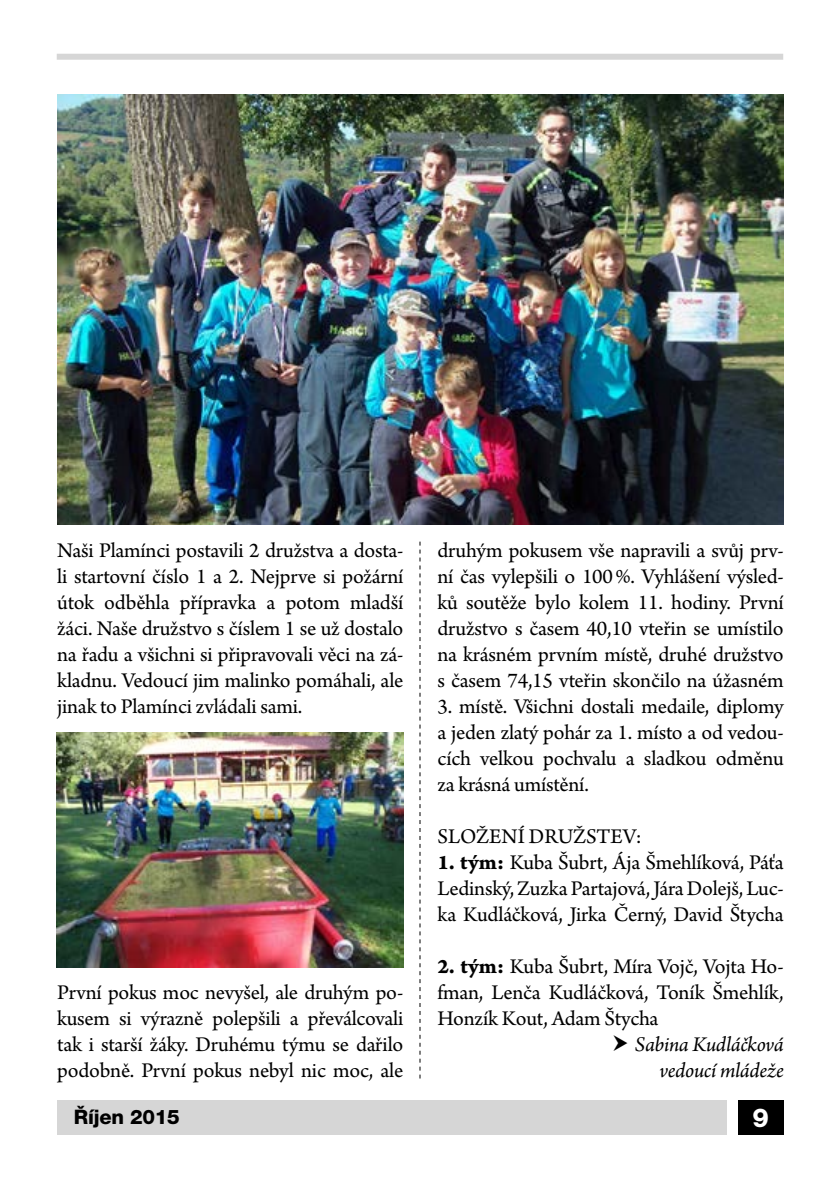
<style>
.page{position:relative;width:840px;height:1191px;background:#fff}
.page>*{position:absolute;margin:0;border:0;box-sizing:border-box;transform-origin:0 0}
.t1{font:800 26px "Helvetica Neue LT Pro";color:#fff}
.text2013{font:22px/26px "Arno Pro";letter-spacing:-.01em;color:#000;text-align:justify}
.text2013-2{font:italic 22px "Arno Pro";letter-spacing:-.015em;color:#000}
.t2{font:800 20px "Helvetica Neue LT Pro";letter-spacing:-.01em;color:#000}
.s1{font-family:"Arno Pro Bold Caption"}
</style>
<div class="page">
<div style="left:57px;top:1100px;width:669px;height:34px;background:#d6d6d6"></div>
<div style="left:57px;top:54px;width:725px;height:6px;background:#d6d6d6"></div>
<div style="left:737px;top:1100px;width:45px;height:34px;background:#000"></div>
<svg style="left:419px;top:541px;width:1px;height:537px"></svg>
<img style="left:57px;top:95px;width:725px;height:430px">
<img style="left:57px;top:733px;width:346px;height:234px">
<p class="text2013" style="left:57px;top:538px;width:347px">Naši Plamínci postavili 2 družstva a dosta&shy;li startovní číslo 1 a 2. Nejprve si požární útok odběhla přípravka a potom mladší žáci. Naše družstvo s číslem 1 se už dostalo na řadu a všichni si připravovali věci na zá&shy;kladnu. Vedoucí jim malinko pomáhali, ale jinak to Plamínci zvládali sami.</p>
<p class="text2013" style="left:57px;top:980px;width:347px">První pokus moc nevyšel, ale druhým po&shy;kusem si výrazně polepšili a převálcovali tak i starší žáky. Druhému týmu se dařilo podobně. První pokus nebyl nic moc, ale</p>
<p class="text2013" style="left:437px;top:538px;width:347px">druhým pokusem vše napravili a svůj prv&shy;ní čas vylepšili o 100%. Vyhlášení výsled&shy;ků soutěže bylo kolem 11. hodiny. První družstvo s časem 40,10 vteřin se umístilo na krásném prvním místě, druhé družstvo s časem 74,15 vteřin skončilo na úžasném</p>
<p class="text2013" style="left:437px;top:694px;width:347px">3. místě. Všichni dostali medaile, diplomy a jeden zlatý pohár za 1. místo a od vedou&shy;cích velkou pochvalu a sladkou odměnu za krásná umístění.</p>
<p class="text2013" style="left:437px;top:824px;width:205px">SLOŽENÍ DRUŽSTEV:</p>
<p class="text2013" style="left:437px;top:850px;width:347px"><span class="s1">1. tým:</span> Kuba Šubrt, Ája Šmehlíková, Páťa Ledinský, Zuzka Partajová, Jára Dolejš, Luc&shy;ka Kudláčková, Jirka Černý, David Štycha</p>
<p class="text2013" style="left:437px;top:954px;width:347px"><span class="s1">2. tým:</span> Kuba Šubrt, Míra Vojč, Vojta Ho&shy;fman, Lenča Kudláčková, Toník Šmehlík, Honzík Kout, Adam Štycha</p>
<p class="text2013-2" style="left:634px;top:1031px;width:150px">Sabina Kudláčková</p>
<p class="text2013-2" style="left:659px;top:1057px;width:126px">vedoucí mládeže</p>
<p class="t2" style="left:74px;top:1105px;width:108px">Říjen 2015</p>
<p class="t1" style="left:751px;top:1101px;width:18px">9</p>
</div>
